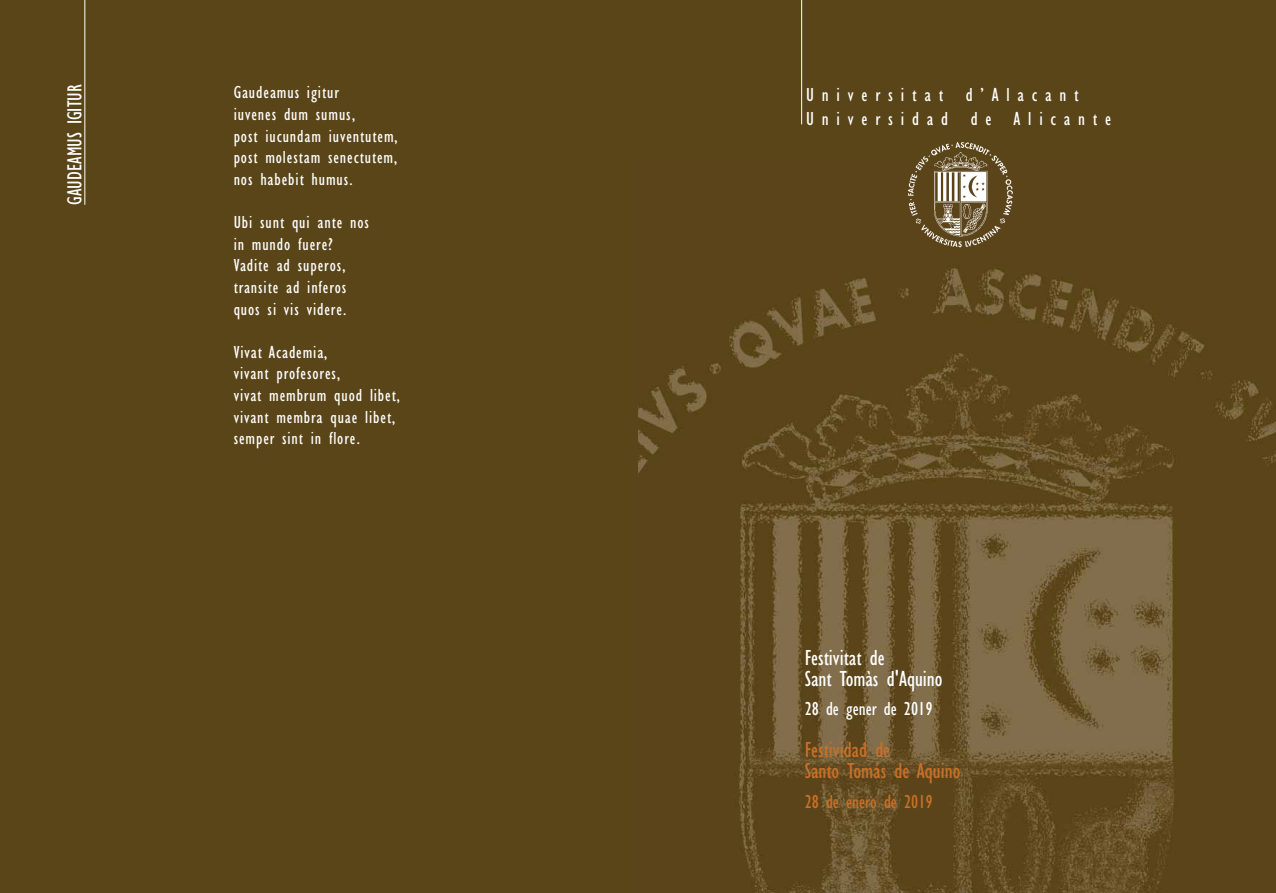
<style>
.page{position:relative;width:1276px;height:893px;background:#fff}
.page>*{position:absolute;margin:0;border:0;box-sizing:border-box;transform-origin:0 0}
.t1{font:condensed 22.5px/21px "Gill Sans";color:#ca7127}
.t2{font:condensed 22.5px/21px "Gill Sans";color:#fff}
.t3{font:condensed 21px "Gill Sans";color:#fff}
.t4{font:condensed 19.5px/23.4px "Gill Sans";letter-spacing:.4em;color:#fff}
.t5{font:condensed 19.5px "Gill Sans";color:#fff}
.t6{font:condensed 19.5px "Gill Sans";color:#ca7127}
.t7{font:condensed 18px/21.6px "Gill Sans";letter-spacing:.05em;color:#fff}
</style>
<div class="page">
<div style="left:0;top:0;width:654px;height:893px;background:#5a4518"></div>
<div style="left:638px;top:0;width:638px;height:893px;background:#5a4518"></div>
<img style="left:638px;top:187px;width:638px;height:706px">
<hr style="left:801px;top:0;width:1px;height:124px;background:#fff">
<hr style="left:85px;top:0;width:1px;height:205px;background:#fff">
<img style="left:902px;top:142px;width:110px;height:107px">
<p class="t3" style="left:66px;top:205px;width:122px;rotate:-90deg">GAUDEAMUS IGITUR</p>
<p class="t7" style="left:234px;top:84px;width:166px">Gaudeamus igitur<br>iuvenes dum sumus,<br>post iucundam iuventutem, post molestam senectutem, nos habebit humus.</p>
<p class="t7" style="left:234px;top:213px;width:137px">Ubi sunt qui ante nos in mundo fuere?<br>Vadite ad superos, transite ad inferos quos si vis videre.</p>
<p class="t7" style="left:234px;top:343px;width:168px">Vivat Academia,<br>vivant profesores,<br>vivat membrum quod libet, vivant membra quae libet, semper sint in flore.</p>
<p class="t4" style="left:806px;top:85px;width:306px">Universitat d’Alacant<br>Universidad de Alicante</p>
<p class="t2" style="left:804px;top:649px;width:139px">Festivitat de<br>Sant Tomàs d'Aquino</p>
<p class="t5" style="left:804px;top:701px;width:129px">28 de gener de 2019</p>
<p class="t1" style="left:804px;top:742px;width:157px">Festividad de<br>Santo Tomás de Aquino</p>
<p class="t6" style="left:804px;top:794px;width:129px">28 de enero de 2019</p>
</div>
